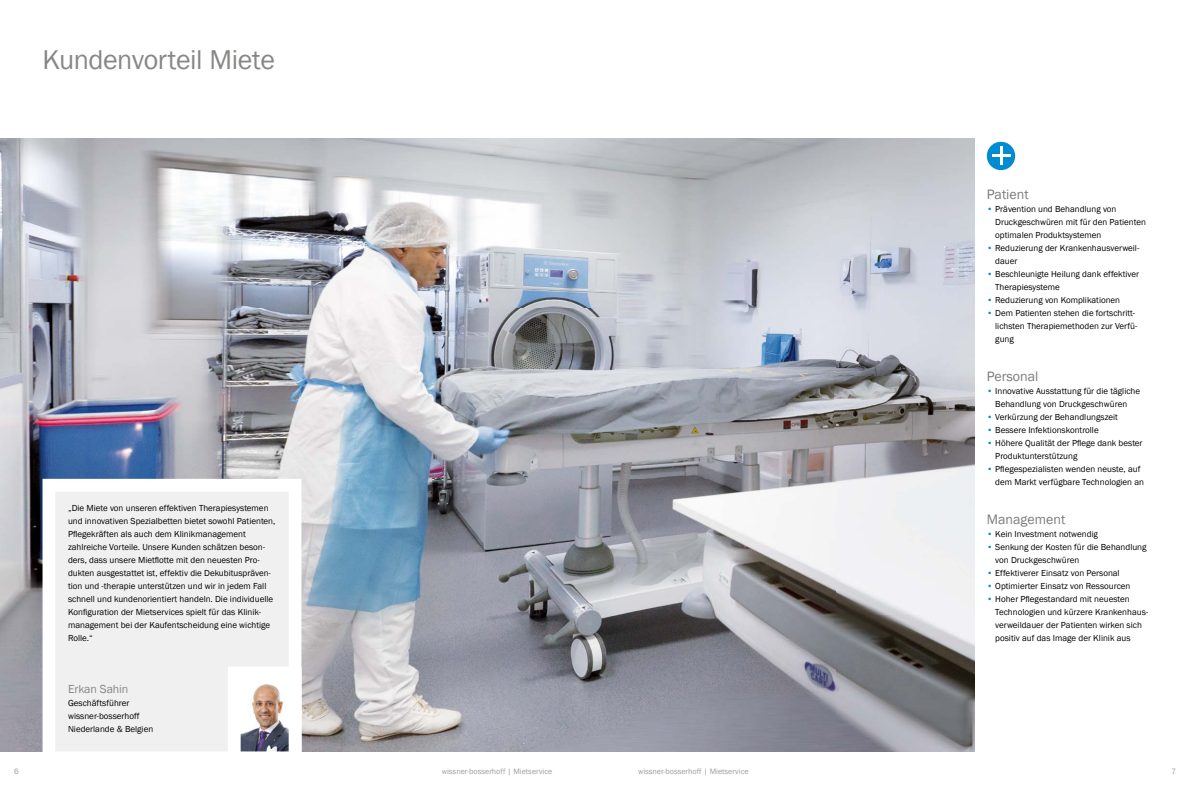
<style>
.page{position:relative;width:1191px;height:794px;background:#fff}
.page>*{position:absolute;margin:0;border:0;box-sizing:border-box;transform-origin:0 0}
.t1{font:28px "Franklin Gothic";letter-spacing:-.015em;color:#878786}
.t2{font:14px "Franklin Gothic";color:#7b7b7a}
.t3{font:12px "Franklin Gothic";letter-spacing:-.015em;color:#878786}
.t4{font:9px/13px "Franklin Gothic";color:#000}
.t5{font:8px "Franklin Gothic";color:#9c9d9d}
.s1{color:#008bd2}
</style>
<div class="page">
<img style="left:0;top:139px;width:974px;height:612px">
<div style="left:986px;top:142px;width:29px;height:28px;background:#008bd2;border-radius:50%"></div>
<hr style="left:999px;top:146px;width:3px;height:19px;background:#fff">
<hr style="left:991px;top:154px;width:19px;height:3px;background:#fff">
<svg style="left:43px;top:479px;width:258px;height:272px;fill:#f0f0f0"></svg>
<img style="left:228px;top:666px;width:73px;height:86px">
<h1 class="t1" style="left:43px;top:42px;width:234px">Kundenvorteil Miete</h1>
<p class="t4" style="left:68px;top:501px;width:209px">„Die Miete von unseren effektiven Therapiesystemen und innovativen Spezialbetten bietet sowohl Patienten, Pflegekräften als auch dem Klinikmanagement zahlreiche Vorteile. Unsere Kunden schätzen beson&shy;ders, dass unsere Mietflotte mit den neuesten Pro&shy;dukten ausgestattet ist, effektiv die Dekubituspräven&shy;tion und -therapie unterstützen und wir in jedem Fall schnell und kundenorientiert handeln. Die individuelle Konfiguration der Mietservices spielt für das Klinik&shy;management bei der Kaufentscheidung eine wichtige Rolle.“</p>
<h3 class="t3" style="left:68px;top:681px;width:62px">Erkan Sahin</h3>
<p class="t4" style="left:68px;top:696px;width:87px">Geschäftsführer wissner-bosserhoff<br>Niederlande &amp; Belgien</p>
<h2 class="t2" style="left:986px;top:185px;width:43px">Patient</h2>
<p class="t4" style="left:995px;top:202px;width:152px;text-indent:-8px"><span class="s1">•</span> Prävention und Behandlung von<br>Druckgeschwüren mit für den Patienten optimalen Produktsystemen</p>
<p class="t4" style="left:995px;top:241px;width:145px;text-indent:-8px"><span class="s1">•</span> Reduzierung der Krankenhausverweil&shy;dauer</p>
<p class="t4" style="left:995px;top:267px;width:145px;text-indent:-8px"><span class="s1">•</span> Beschleunigte Heilung dank effektiver<br>Therapiesysteme</p>
<p class="t4" style="left:986px;top:293px;width:135px"><span class="s1">•</span> Reduzierung von Komplikationen</p>
<p class="t4" style="left:995px;top:306px;width:144px;text-indent:-8px"><span class="s1">•</span> Dem Patienten stehen die fortschritt&shy;lichsten Therapiemethoden zur Verfü&shy;gung</p>
<h2 class="t2" style="left:986px;top:367px;width:53px">Personal</h2>
<p class="t4" style="left:986px;top:384px;width:155px;text-align:center"><span class="s1">•</span> Innovative Ausstattung für die tägliche<br>Behandlung von Druckgeschwüren</p>
<p class="t4" style="left:986px;top:410px;width:133px"><span class="s1">•</span> Verkürzung der Behandlungszeit</p>
<p class="t4" style="left:986px;top:423px;width:113px"><span class="s1">•</span> Bessere Infektionskontrolle</p>
<p class="t4" style="left:995px;top:436px;width:149px;text-indent:-8px"><span class="s1">•</span> Höhere Qualität der Pflege dank bester<br>Produktunterstützung</p>
<p class="t4" style="left:995px;top:462px;width:150px;text-indent:-8px"><span class="s1">•</span> Pflegespezialisten wenden neuste, auf dem Markt verfügbare Technologien an</p>
<h2 class="t2" style="left:986px;top:510px;width:80px">Management</h2>
<p class="t4" style="left:986px;top:527px;width:113px"><span class="s1">•</span> Kein Investment notwendig</p>
<p class="t4" style="left:995px;top:540px;width:153px;text-indent:-8px"><span class="s1">•</span> Senkung der Kosten für die Behandlung von Druckgeschwüren</p>
<p class="t4" style="left:986px;top:566px;width:134px"><span class="s1">•</span> Effektiverer Einsatz von Personal</p>
<p class="t4" style="left:986px;top:579px;width:145px"><span class="s1">•</span> Optimierter Einsatz von Ressourcen</p>
<p class="t4" style="left:995px;top:592px;width:154px;text-indent:-8px"><span class="s1">•</span> Hoher Pflegestandard mit neuesten Technologien und kürzere Krankenhaus&shy;verweildauer der Patienten wirken sich positiv auf das Image der Klinik aus</p>
<p class="t5" style="left:14px;top:766px;width:6px">6</p>
<p class="t5" style="left:442px;top:766px;width:112px">wissner-bosserhoff | Mietservice</p>
<p class="t5" style="left:638px;top:766px;width:112px">wissner-bosserhoff | Mietservice</p>
<p class="t5" style="left:1171px;top:766px;width:6px">7</p>
</div>
